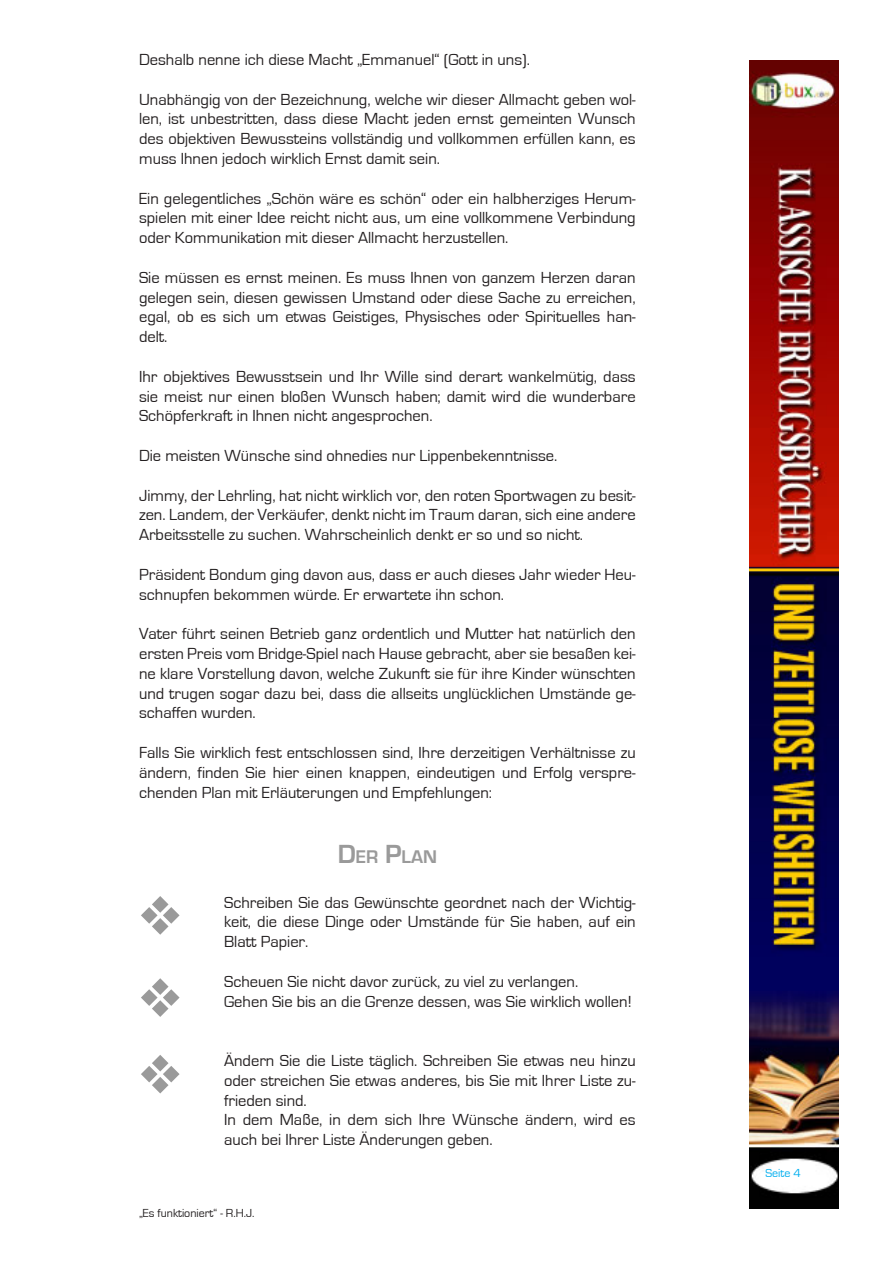
<style>
.page{position:relative;width:893px;height:1263px;background:#fff}
.page>*{position:absolute;margin:0;border:0;box-sizing:border-box;transform-origin:0 0}
.t1{font:700 18.9px "Eurostile";color:#9a9a9a}
.t2{font:16.5px/19.8px "Eurostile";color:#231f20;text-align:justify}
.t3{font:12px "Eurostile";color:#231f20}
.t4{font:12px "Eurostile";color:#00aeef}
.s1{font-size:27px}
</style>
<div class="page">
<img style="left:750px;top:61px;width:89px;height:1148px">
<svg style="left:794px;top:1169px;width:6px;height:8px"></svg>
<p class="t2" style="left:139px;top:50px;width:393px">Deshalb nenne ich diese Macht „Emmanuel“ (Gott in uns).</p>
<p class="t2" style="left:139px;top:90px;width:498px">Unabhängig von der Bezeichnung, welche wir dieser Allmacht geben wol&shy;len, ist unbestritten, dass diese Macht jeden ernst gemeinten Wunsch des objektiven Bewussteins vollständig und vollkommen erfüllen kann, es muss Ihnen jedoch wirklich Ernst damit sein.</p>
<p class="t2" style="left:139px;top:189px;width:498px">Ein gelegentliches „Schön wäre es schön“ oder ein halbherziges Herum&shy;spielen mit einer Idee reicht nicht aus, um eine vollkommene Verbindung oder Kommunikation mit dieser Allmacht herzustellen.</p>
<p class="t2" style="left:139px;top:268px;width:498px">Sie müssen es ernst meinen. Es muss Ihnen von ganzem Herzen daran gelegen sein, diesen gewissen Umstand oder diese Sache zu erreichen, egal, ob es sich um etwas Geistiges, Physisches oder Spirituelles han&shy;delt.</p>
<p class="t2" style="left:139px;top:367px;width:498px">Ihr objektives Bewusstsein und Ihr Wille sind derart wankelmütig, dass sie meist nur einen bloßen Wunsch haben; damit wird die wunderbare Schöpferkraft in Ihnen nicht angesprochen.</p>
<p class="t2" style="left:139px;top:446px;width:420px">Die meisten Wünsche sind ohnedies nur Lippenbekenntnisse.</p>
<p class="t2" style="left:139px;top:486px;width:498px">Jimmy, der Lehrling, hat nicht wirklich vor, den roten Sportwagen zu besit&shy;zen. Landem, der Verkäufer, denkt nicht im Traum daran, sich eine andere Arbeitsstelle zu suchen. Wahrscheinlich denkt er so und so nicht.</p>
<p class="t2" style="left:139px;top:565px;width:498px">Präsident Bondum ging davon aus, dass er auch dieses Jahr wieder Heu&shy;schnupfen bekommen würde. Er erwartete ihn schon.</p>
<p class="t2" style="left:139px;top:624px;width:498px">Vater führt seinen Betrieb ganz ordentlich und Mutter hat natürlich den ersten Preis vom Bridge-Spiel nach Hause gebracht, aber sie besaßen kei&shy;ne klare Vorstellung davon, welche Zukunft sie für ihre Kinder wünschten und trugen sogar dazu bei, dass die allseits unglücklichen Umstände ge&shy;schaffen wurden.</p>
<p class="t2" style="left:139px;top:743px;width:498px">Falls Sie wirklich fest entschlossen sind, Ihre derzeitigen Verhältnisse zu ändern, finden Sie hier einen knappen, eindeutigen und Erfolg verspre&shy;chenden Plan mit Erläuterungen und Empfehlungen:</p>
<p class="t1" style="left:338px;top:846px;width:101px"><span class="s1">D</span>ER <span class="s1">P</span>LAN</p>
<p class="t2" style="left:224px;top:892px;width:413px">Schreiben Sie das Gewünschte geordnet nach der Wichtig&shy;keit, die diese Dinge oder Umstände für Sie haben, auf ein Blatt Papier.</p>
<p class="t2" style="left:224px;top:972px;width:409px">Scheuen Sie nicht davor zurück, zu viel zu verlangen.<br>Gehen Sie bis an die Grenze dessen, was Sie wirklich wollen!</p>
<p class="t2" style="left:224px;top:1051px;width:413px;text-align:left">Ändern Sie die Liste täglich. Schreiben Sie etwas neu hinzu oder streichen Sie etwas anderes, bis Sie mit Ihrer Liste zu&shy;frieden sind.<br>In dem Maße, in dem sich Ihre Wünsche ändern, wird es auch bei Ihrer Liste Änderungen geben.</p>
<p class="t3" style="left:139px;top:1206px;width:117px">„Es funktioniert“ - R.H.J.</p>
<p class="t4" style="left:765px;top:1167px;width:26px">Seite</p>
</div>
